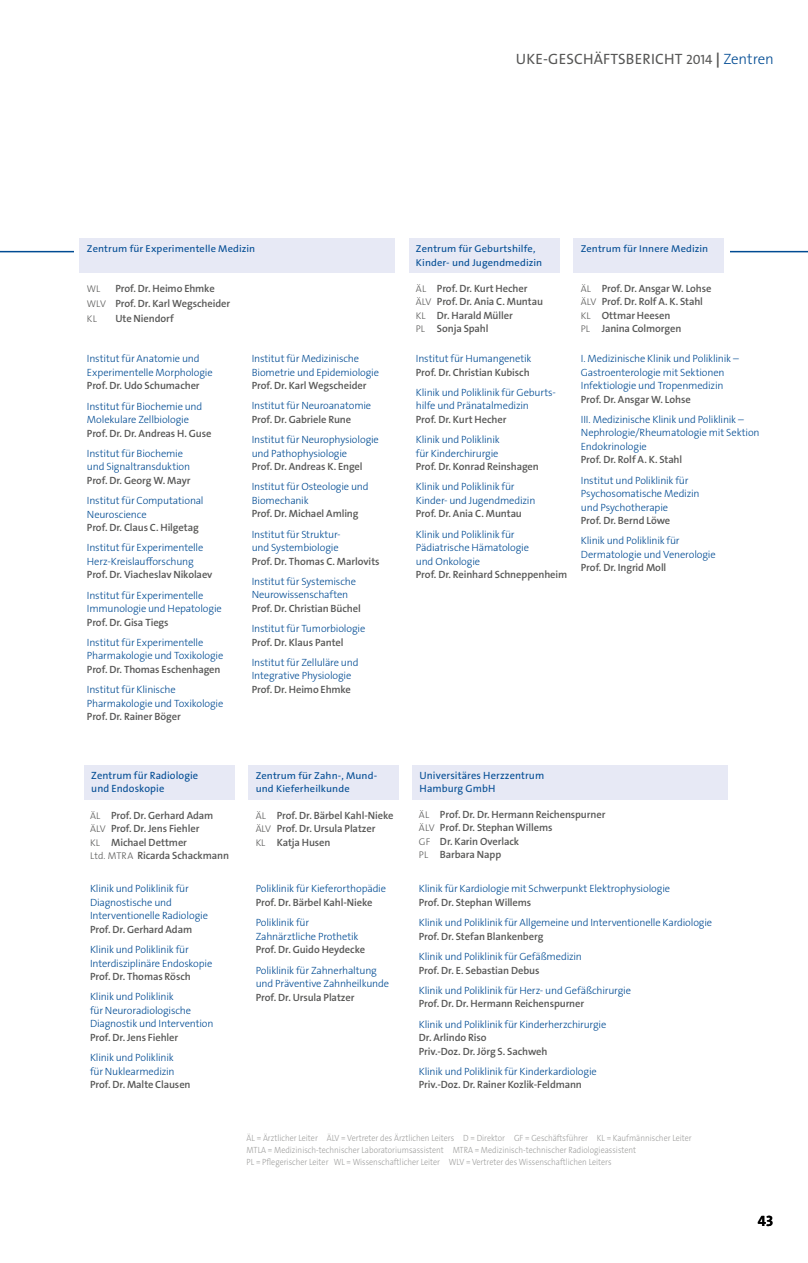
<style>
.page{position:relative;width:808px;height:1263px;background:#fff}
.page>*{position:absolute;margin:0;border:0;box-sizing:border-box;transform-origin:0 0}
.t1{font:15px "The Sans Os F";letter-spacing:.015em;color:#575756}
.t2{font:700 15px "The Sans Os F";color:#000}
.t3{font:300 10.5px/13.5px "The Sans Os F";letter-spacing:-.015em;color:#004b93}
.t4{font:600 10.5px/13.5px "The Sans Os F";letter-spacing:-.01em;color:#575756}
.t5{font:10.5px/13.5px "The Sans Os F";letter-spacing:.01em;color:#004b93}
.t6{font:10.05px/13.5px "The Sans Os F";letter-spacing:.01em;color:#004b93;scale:1.05 1}
.t7{font:300 9.75px "The Sans Os F";color:#575756}
.t8{font:300 9px/12px "The Sans Os F";color:#9d9d9c;scale:.9 1}
.s1{font-size:13.5px}
.s2{font-weight:700}
.s3{font-weight:300;color:#004b93}
.s4{font-weight:300;font-size:9.75px}
</style>
<div class="page">
<hr style="left:0;top:251px;width:808px;height:1px;background:#004b93">
<div style="left:412px;top:765px;width:316px;height:34px;background:#e7e9f5"></div>
<div style="left:74px;top:239px;width:655px;height:21px;background:#fff"></div>
<div style="left:248px;top:765px;width:151px;height:34px;background:#e7e9f5"></div>
<div style="left:84px;top:765px;width:151px;height:34px;background:#e7e9f5"></div>
<div style="left:80px;top:239px;width:315px;height:34px;background:#e7e9f5"></div>
<div style="left:408px;top:239px;width:151px;height:34px;background:#e7e9f5"></div>
<div style="left:573px;top:239px;width:151px;height:34px;background:#e7e9f5"></div>
<h1 class="t1" style="left:516px;top:49px;width:260px">UKE-GESCHÄFTSBERICHT <span class="s1">2014</span> <span class="s2">|</span> <span class="s3">Zentren</span></h1>
<p class="t6" style="left:87px;top:242px;width:162px">Zentrum für Experimentelle Medizin</p>
<p class="t4" style="left:87px;top:281px;width:145px;line-height:15px;text-indent:29px">Prof. Dr. Heimo Ehmke<br><span class="s4">WLV</span> Prof. Dr. Karl Wegscheider</p>
<p class="t7" style="left:87px;top:312px;width:11px">KL</p>
<p class="t4" style="left:115px;top:311px;width:60px">Ute Niendorf</p>
<p class="t7" style="left:87px;top:282px;width:15px">WL</p>
<p class="t3" style="left:87px;top:352px;width:127px">Institut für Anatomie und<br>Experimentelle Morphologie</p>
<p class="t4" style="left:87px;top:379px;width:114px">Prof. Dr. Udo Schumacher</p>
<p class="t3" style="left:87px;top:399px;width:117px">Institut für Biochemie und<br>Molekulare Zellbiologie</p>
<p class="t4" style="left:87px;top:426px;width:126px">Prof. Dr. Dr. Andreas H. Guse</p>
<p class="t3" style="left:87px;top:447px;width:105px">Institut für Biochemie und Signaltransduktion</p>
<p class="t4" style="left:87px;top:474px;width:105px">Prof. Dr. Georg W. Mayr</p>
<p class="t3" style="left:87px;top:494px;width:118px">Institut für Computational<br>Neuroscience</p>
<p class="t4" style="left:87px;top:521px;width:113px">Prof. Dr. Claus C. Hilgetag</p>
<p class="t3" style="left:87px;top:541px;width:118px">Institut für Experimentelle<br>Herz-Kreislaufforschung</p>
<p class="t4" style="left:87px;top:568px;width:127px">Prof. Dr. Viacheslav Nikolaev</p>
<p class="t3" style="left:87px;top:588px;width:136px">Institut für Experimentelle<br>Immunologie und Hepatologie</p>
<p class="t4" style="left:87px;top:615px;width:83px">Prof. Dr. Gisa Tiegs</p>
<p class="t3" style="left:87px;top:636px;width:138px">Institut für Experimentelle<br>Pharmakologie und Toxikologie</p>
<p class="t4" style="left:87px;top:663px;width:135px">Prof. Dr. Thomas Eschenhagen</p>
<p class="t3" style="left:87px;top:683px;width:138px">Institut für Klinische<br>Pharmakologie und Toxikologie</p>
<p class="t4" style="left:87px;top:710px;width:95px">Prof. Dr. Rainer Böger</p>
<p class="t5" style="left:91px;top:768px;width:108px">Zentrum für Radiologie und Endoskopie</p>
<p class="t4" style="left:90px;top:808px;width:140px"><span class="s4">ÄL</span> Prof. Dr. Gerhard Adam<br><span class="s4">ÄLV</span> Prof. Dr. Jens Fiehler<br><span class="s4">KL</span> Michael Dettmer<br><span class="s4">Ltd. MTRA</span> Ricarda Schackmann</p>
<p class="t3" style="left:90px;top:882px;width:119px">Klinik und Poliklinik für<br>Diagnostische und<br>Interventionelle Radiologie</p>
<p class="t4" style="left:90px;top:923px;width:104px">Prof. Dr. Gerhard Adam</p>
<p class="t3" style="left:90px;top:943px;width:124px">Klinik und Poliklinik für<br>Interdisziplinäre Endoskopie</p>
<p class="t4" style="left:90px;top:970px;width:102px">Prof. Dr. Thomas Rösch</p>
<p class="t3" style="left:90px;top:990px;width:125px">Klinik und Poliklinik<br>für Neuroradiologische<br>Diagnostik und Intervention</p>
<p class="t4" style="left:90px;top:1031px;width:90px">Prof. Dr. Jens Fiehler</p>
<p class="t3" style="left:90px;top:1051px;width:86px">Klinik und Poliklinik für Nuklearmedizin</p>
<p class="t4" style="left:90px;top:1078px;width:102px">Prof. Dr. Malte Clausen</p>
<p class="t3" style="left:252px;top:352px;width:129px">Institut für Medizinische<br>Biometrie und Epidemiologie</p>
<p class="t4" style="left:252px;top:379px;width:116px">Prof. Dr. Karl Wegscheider</p>
<p class="t3" style="left:252px;top:399px;width:121px">Institut für Neuroanatomie</p>
<p class="t4" style="left:252px;top:413px;width:101px">Prof. Dr. Gabriele Rune</p>
<p class="t3" style="left:252px;top:433px;width:129px">Institut für Neurophysiologie und Pathophysiologie</p>
<p class="t4" style="left:252px;top:460px;width:112px">Prof. Dr. Andreas K. Engel</p>
<p class="t3" style="left:252px;top:480px;width:118px">Institut für Osteologie und<br>Biomechanik</p>
<p class="t4" style="left:252px;top:507px;width:108px">Prof. Dr. Michael Amling</p>
<p class="t3" style="left:252px;top:527px;width:90px">Institut für Struktur&shy;und Systembiologie</p>
<p class="t4" style="left:252px;top:554px;width:129px">Prof. Dr. Thomas C. Marlovits</p>
<p class="t3" style="left:252px;top:575px;width:106px">Institut für Systemische<br>Neurowissenschaften</p>
<p class="t4" style="left:252px;top:602px;width:111px">Prof. Dr. Christian Büchel</p>
<p class="t3" style="left:252px;top:622px;width:115px">Institut für Tumorbiologie</p>
<p class="t4" style="left:252px;top:635px;width:93px">Prof. Dr. Klaus Pantel</p>
<p class="t3" style="left:252px;top:656px;width:108px">Institut für Zelluläre und<br>Integrative Physiologie</p>
<p class="t4" style="left:252px;top:683px;width:101px">Prof. Dr. Heimo Ehmke</p>
<p class="t6" style="left:256px;top:769px;width:117px">Zentrum für Zahn-, Mund&shy;und Kieferheilkunde</p>
<p class="t4" style="left:256px;top:808px;width:139px"><span class="s4">ÄL</span> Prof. Dr. Bärbel Kahl-Nieke<br><span class="s4">ÄLV</span> Prof. Dr. Ursula Platzer<br><span class="s4">KL</span> Katja Husen</p>
<p class="t3" style="left:256px;top:882px;width:132px">Poliklinik für Kieferorthopädie</p>
<p class="t4" style="left:256px;top:896px;width:118px">Prof. Dr. Bärbel Kahl-Nieke</p>
<p class="t3" style="left:256px;top:916px;width:104px">Poliklinik für<br>Zahnärztliche Prothetik</p>
<p class="t4" style="left:256px;top:943px;width:111px">Prof. Dr. Guido Heydecke</p>
<p class="t3" style="left:256px;top:963px;width:135px">Poliklinik für Zahnerhaltung und Präventive Zahnheilkunde</p>
<p class="t4" style="left:256px;top:990px;width:100px">Prof. Dr. Ursula Platzer</p>
<p class="t6" style="left:416px;top:242px;width:122px">Zentrum für Geburtshilfe,<br>Kinder- und Jugendmedizin</p>
<p class="t6" style="left:581px;top:242px;width:123px">Zentrum für Innere Medizin</p>
<p class="t4" style="left:416px;top:282px;width:129px"><span class="s4">ÄL</span> Prof. Dr. Kurt Hecher<br><span class="s4">ÄLV</span> Prof. Dr. Ania C. Muntau<br><span class="s4">KL</span> Dr. Harald Müller<br><span class="s4">PL</span> Sonja Spahl</p>
<p class="t4" style="left:581px;top:281px;width:132px"><span class="s4">ÄL</span> Prof. Dr. Ansgar W. Lohse<br><span class="s4">ÄLV</span> Prof. Dr. Rolf A. K. Stahl<br><span class="s4">KL</span> Ottmar Heesen<br><span class="s4">PL</span> Janina Colmorgen</p>
<p class="t3" style="left:416px;top:352px;width:117px">Institut für Humangenetik</p>
<p class="t4" style="left:416px;top:365px;width:115px">Prof. Dr. Christian Kubisch</p>
<p class="t3" style="left:416px;top:386px;width:142px">Klinik und Poliklinik für Geburts&shy;hilfe und Pränatalmedizin</p>
<p class="t4" style="left:416px;top:413px;width:92px">Prof. Dr. Kurt Hecher</p>
<p class="t3" style="left:416px;top:433px;width:85px">Klinik und Poliklinik für Kinderchirurgie</p>
<p class="t4" style="left:416px;top:460px;width:124px">Prof. Dr. Konrad Reinshagen</p>
<p class="t3" style="left:416px;top:480px;width:121px">Klinik und Poliklinik für<br>Kinder- und Jugendmedizin</p>
<p class="t4" style="left:416px;top:507px;width:108px">Prof. Dr. Ania C. Muntau</p>
<p class="t3" style="left:416px;top:527px;width:115px">Klinik und Poliklinik für<br>Pädiatrische Hämatologie und Onkologie</p>
<p class="t4" style="left:416px;top:568px;width:153px">Prof. Dr. Reinhard Schneppenheim</p>
<p class="t3" style="left:581px;top:352px;width:159px">I. Medizinische Klinik und Poliklinik –<br>Gastroenterologie mit Sektionen<br>Infektiologie und Tropenmedizin</p>
<p class="t4" style="left:581px;top:392px;width:111px">Prof. Dr. Ansgar W. Lohse</p>
<p class="t3" style="left:581px;top:413px;width:180px">III. Medizinische Klinik und Poliklinik –<br>Nephrologie/Rheumatologie mit Sektion<br>Endokrinologie</p>
<p class="t4" style="left:581px;top:453px;width:103px">Prof. Dr. Rolf A. K. Stahl</p>
<p class="t3" style="left:581px;top:473px;width:120px">Institut und Poliklinik für<br>Psychosomatische Medizin und Psychotherapie</p>
<p class="t4" style="left:581px;top:514px;width:91px">Prof. Dr. Bernd Löwe</p>
<p class="t3" style="left:581px;top:534px;width:136px">Klinik und Poliklinik für<br>Dermatologie und Venerologie</p>
<p class="t4" style="left:581px;top:561px;width:87px">Prof. Dr. Ingrid Moll</p>
<p class="t5" style="left:420px;top:768px;width:126px">Universitäres Herzzentrum<br>Hamburg GmbH</p>
<p class="t4" style="left:419px;top:808px;width:188px"><span class="s4">ÄL</span> Prof. Dr. Dr. Hermann Reichenspurner<br><span class="s4">ÄLV</span> Prof. Dr. Stephan Willems<br><span class="s4">GF</span> Dr. Karin Overlack<br><span class="s4">PL</span> Barbara Napp</p>
<p class="t3" style="left:419px;top:882px;width:253px">Klinik für Kardiologie mit Schwerpunkt Elektrophysiologie</p>
<p class="t4" style="left:419px;top:896px;width:114px">Prof. Dr. Stephan Willems</p>
<p class="t3" style="left:419px;top:916px;width:295px">Klinik und Poliklinik für Allgemeine und Interventionelle Kardiologie</p>
<p class="t4" style="left:419px;top:929px;width:126px">Prof. Dr. Stefan Blankenberg</p>
<p class="t3" style="left:419px;top:950px;width:165px">Klinik und Poliklinik für Gefäßmedizin</p>
<p class="t4" style="left:419px;top:963px;width:122px">Prof. Dr. E. Sebastian Debus</p>
<p class="t3" style="left:419px;top:983px;width:214px">Klinik und Poliklinik für Herz- und Gefäßchirurgie</p>
<p class="t4" style="left:419px;top:997px;width:167px">Prof. Dr. Dr. Hermann Reichenspurner</p>
<p class="t3" style="left:419px;top:1017px;width:189px">Klinik und Poliklinik für Kinderherzchirurgie</p>
<p class="t4" style="left:419px;top:1031px;width:130px">Dr. Arlindo Riso<br>Priv.-Doz. Dr. Jörg S. Sachweh</p>
<p class="t3" style="left:419px;top:1064px;width:179px">Klinik und Poliklinik für Kinderkardiologie</p>
<p class="t4" style="left:419px;top:1078px;width:165px">Priv.-Doz. Dr. Rainer Kozlik-Feldmann</p>
<p class="t8" style="left:247px;top:1132px;width:496px">ÄL = Ärztlicher Leiter ÄLV = Vertreter des Ärztlichen Leiters D = Direktor GF = Geschäftsführer KL = Kaufmännischer Leiter<br>MTLA = Medizinisch-technischer Laboratoriumsassistent MTRA = Medizinisch-technischer Radiologieassistent<br>PL = Pflegerischer Leiter WL = Wissenschaftlicher Leiter WLV = Vertreter des Wissenschaftlichen Leiters</p>
<h1 class="t2" style="left:758px;top:1211px;width:17px">43</h1>
</div>
